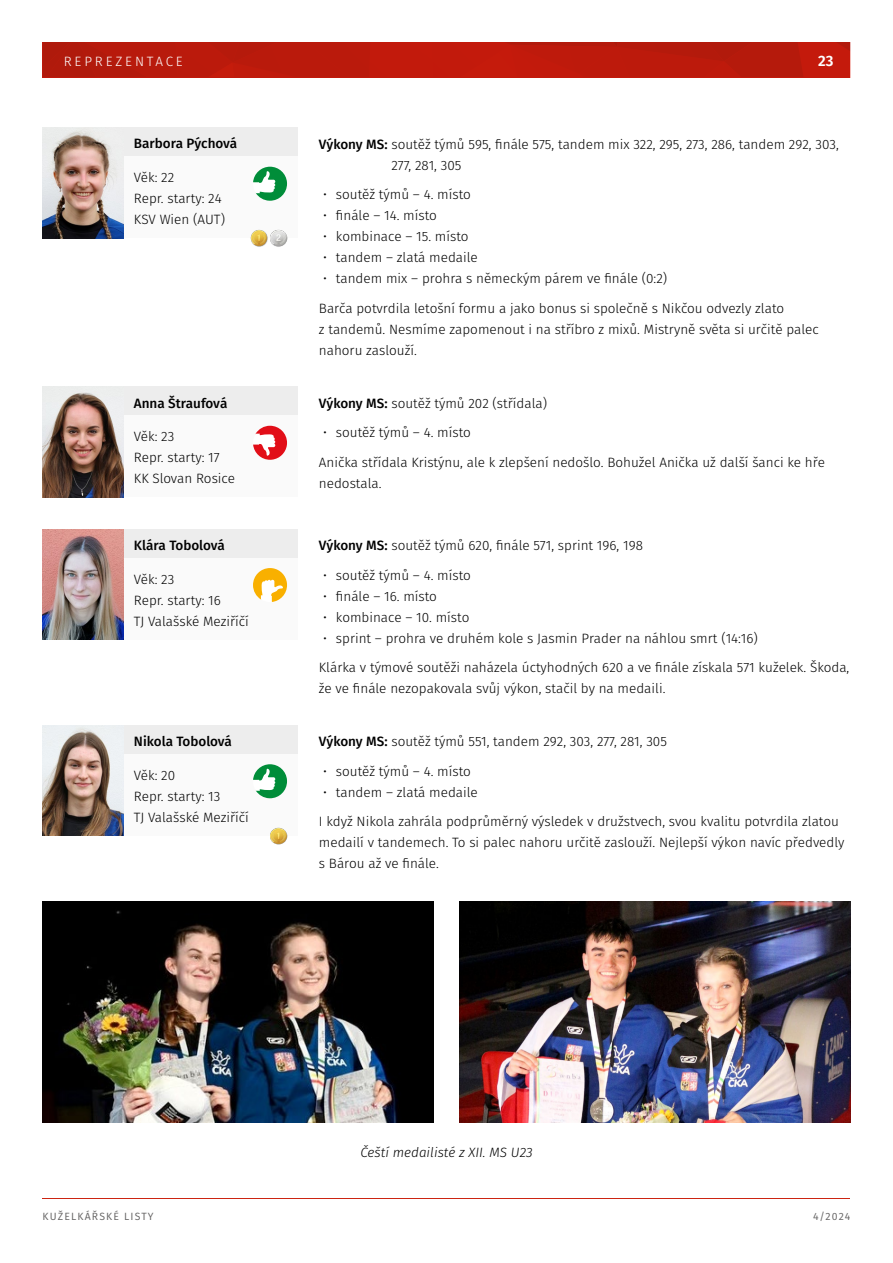
<style>
.page{position:relative;width:893px;height:1263px;background:#fff}
.page>*{position:absolute;margin:0;border:0;box-sizing:border-box;transform-origin:0 0}
.t1{font:600 15px "Fira Sans";color:#fff}
.t2{font:300 13.5px/21px "Fira Sans";color:#000}
.t3{font:500 13.5px "Fira Sans";color:#000}
.t4{font:italic 300 13.5px "Fira Sans";color:#000}
.t5{font:300 13.5px "Fira Sans";letter-spacing:.21em;color:#fff}
.t6{font:10.5px "Fira Sans";letter-spacing:.11em;color:#646363}
.s1{font-weight:500}
</style>
<div class="page">
<div style="left:43px;top:43px;width:807px;height:35px;background:#c21a0c"></div>
<div style="left:43px;top:42px;width:807px;height:35px;background:#c41a0c"></div>
<svg style="left:837px;top:42px;width:13px;height:9px"></svg>
<svg style="left:43px;top:42px;width:760px;height:35px"></svg>
<hr style="left:43px;top:1198px;width:807px;height:1px;background:#cc2412">
<div style="left:43px;top:128px;width:255px;height:110px;background:#fafafa"></div>
<div style="left:43px;top:128px;width:255px;height:28px;background:#ededed"></div>
<img style="left:43px;top:130px;width:80px;height:108px">
<svg style="left:253px;top:167px;width:34px;height:34px"></svg>
<img style="left:270px;top:230px;width:17px;height:17px">
<img style="left:251px;top:230px;width:17px;height:17px">
<div style="left:43px;top:387px;width:255px;height:110px;background:#fafafa"></div>
<div style="left:43px;top:387px;width:255px;height:28px;background:#ededed"></div>
<img style="left:43px;top:393px;width:80px;height:104px">
<svg style="left:253px;top:426px;width:34px;height:34px"></svg>
<div style="left:43px;top:529px;width:255px;height:111px;background:#fafafa"></div>
<div style="left:43px;top:529px;width:255px;height:29px;background:#ededed"></div>
<img style="left:43px;top:529px;width:80px;height:111px">
<div style="left:43px;top:725px;width:255px;height:111px;background:#fafafa"></div>
<div style="left:43px;top:725px;width:255px;height:29px;background:#ededed"></div>
<img style="left:43px;top:729px;width:80px;height:107px">
<svg style="left:253px;top:568px;width:34px;height:34px"></svg>
<svg style="left:253px;top:764px;width:34px;height:34px"></svg>
<div style="left:270px;top:827px;width:17px;height:18px;background:#000;opacity:.2"></div>
<img style="left:270px;top:827px;width:17px;height:17px">
<img style="left:43px;top:902px;width:391px;height:221px">
<img style="left:459px;top:902px;width:391px;height:221px">
<p class="t5" style="left:64px;top:52px;width:121px">REPREZENTACE</p>
<p class="t1" style="left:818px;top:48px;width:17px">23</p>
<p class="t3" style="left:134px;top:133px;width:105px">Barbora Pýchová</p>
<p class="t2" style="left:134px;top:167px;width:93px">Věk: 22<br>Repr. starty: 24<br>KSV Wien (AUT)</p>
<p class="t2" style="left:391px;top:133px;width:449px;text-indent:-73px"><span class="s1">Výkony MS:</span> soutěž týmů 595, finále 575, tandem mix 322, 295, 273, 286, tandem 292, 303,<br>277, 281, 305</p>
<p class="t2" style="left:323px;top:184px;width:149px">• soutěž týmů – 4. místo</p>
<p class="t2" style="left:323px;top:205px;width:115px">• finále – 14. místo</p>
<p class="t2" style="left:323px;top:226px;width:147px">• kombinace – 15. místo</p>
<p class="t2" style="left:323px;top:247px;width:156px">• tandem – zlatá medaile</p>
<p class="t2" style="left:319px;top:264px;width:467px;line-height:29.5px;text-indent:4px">• tandem mix – prohra s německým párem ve finále (0:2)<br>Barča potvrdila letošní formu a jako bonus si společně s Nikčou odvezly zlato</p>
<p class="t2" style="left:319px;top:318px;width:501px">z tandemů. Nesmíme zapomenout i na stříbro z mixů. Mistryně světa si určitě palec nahoru zaslouží.</p>
<p class="t3" style="left:134px;top:392px;width:95px">Anna Štraufová</p>
<p class="t2" style="left:134px;top:426px;width:103px">Věk: 23<br>Repr. starty: 17<br>KK Slovan Rosice</p>
<p class="t2" style="left:319px;top:392px;width:230px"><span class="s1">Výkony MS:</span> soutěž týmů 202 (střídala)</p>
<p class="t2" style="left:319px;top:418px;width:508px;line-height:29.5px;text-indent:4px">• soutěž týmů – 4. místo<br>Anička střídala Kristýnu, ale k zlepšení nedošlo. Bohužel Anička už další šanci ke hře</p>
<p class="t2" style="left:319px;top:472px;width:64px">nedostala.</p>
<p class="t3" style="left:134px;top:534px;width:92px">Klára Tobolová</p>
<p class="t2" style="left:134px;top:568px;width:116px">Věk: 23<br>Repr. starty: 16<br>TJ Valašské Meziříčí</p>
<p class="t3" style="left:134px;top:730px;width:99px">Nikola Tobolová</p>
<p class="t2" style="left:134px;top:764px;width:116px">Věk: 20<br>Repr. starty: 13<br>TJ Valašské Meziříčí</p>
<p class="t2" style="left:319px;top:535px;width:326px"><span class="s1">Výkony MS:</span> soutěž týmů 620, finále 571, sprint 196, 198</p>
<p class="t2" style="left:323px;top:564px;width:149px">• soutěž týmů – 4. místo</p>
<p class="t2" style="left:323px;top:585px;width:115px">• finále – 16. místo</p>
<p class="t2" style="left:323px;top:606px;width:148px">• kombinace – 10. místo</p>
<p class="t2" style="left:319px;top:623px;width:532px;line-height:29.5px;text-indent:4px">• sprint – prohra ve druhém kole s Jasmin Prader na náhlou smrt (14:16)<br>Klárka v týmové soutěži naházela úctyhodných 620 a ve finále získala 571 kuželek. Škoda,</p>
<p class="t2" style="left:319px;top:678px;width:348px">že ve finále nezopakovala svůj výkon, stačil by na medaili.</p>
<p class="t2" style="left:319px;top:731px;width:349px"><span class="s1">Výkony MS:</span> soutěž týmů 551, tandem 292, 303, 277, 281, 305</p>
<p class="t2" style="left:323px;top:760px;width:149px">• soutěž týmů – 4. místo</p>
<p class="t2" style="left:319px;top:777px;width:521px;line-height:29.5px;text-indent:4px">• tandem – zlatá medaile<br>I když Nikola zahrála podprůměrný výsledek v družstvech, svou kvalitu potvrdila zlatou</p>
<p class="t2" style="left:319px;top:832px;width:527px">medailí v tandemech. To si palec nahoru určitě zaslouží. Nejlepší výkon navíc předvedly s Bárou až ve finále.</p>
<p class="t4" style="left:360px;top:1142px;width:174px">Čeští medailisté z XII. MS U23</p>
<p class="t6" style="left:43px;top:1208px;width:113px">KUŽELKÁŘSKÉ LISTY</p>
<p class="t6" style="left:813px;top:1208px;width:39px">4/2024</p>
</div>
